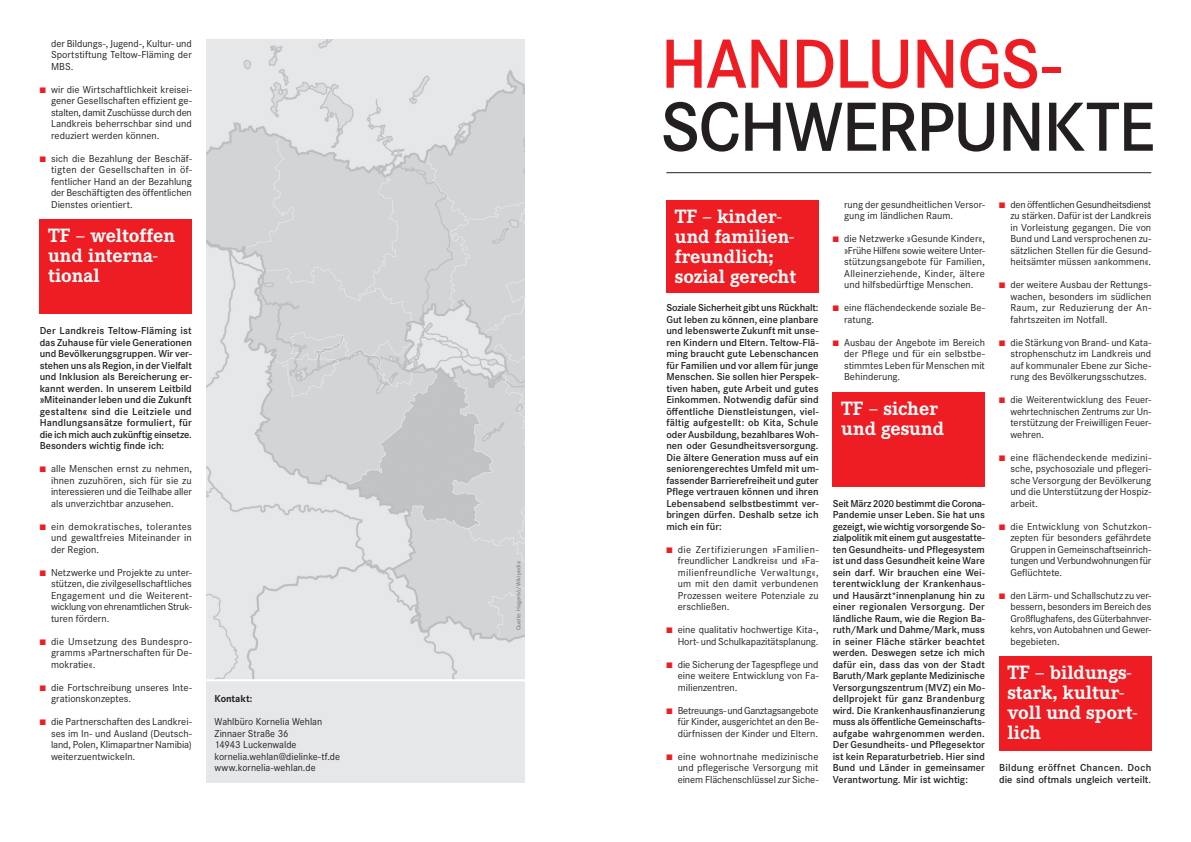
<style>
.page{position:relative;width:1191px;height:842px;background:#fff}
.page>*{position:absolute;margin:0;border:0;box-sizing:border-box;transform-origin:0 0}
.t1{font:600 72px "Corporate S";letter-spacing:-.025em;color:#231f20}
.t2{font:600 72px "Corporate S";letter-spacing:-.025em;color:#ee1d23}
.Überschrift_Fließtex{font:700 20px/20px "Corporate E";color:#fff}
.Grundschrift_mit_Ein{font:10.5px/11.5px "Corporate S";color:#231f20;text-align:justify}
.Grundschrift_mit_Ein-2{font:600 10.5px/11.5px "Corporate S";color:#231f20;text-align:justify}
.Grundschrift_mit_Ein-3{font:600 10.5px/11.5px "Corporate S";letter-spacing:.02em;color:#231f20}
.Grundschrift_mit_Ein-4{font:700 10.5px "Corporate S";letter-spacing:-.005em;color:#231f20}
.Grundschrift_mit_Ein-5{font:6px "Corporate S";letter-spacing:.02em;color:#6c6d70}
.s1{color:#ee1d23}
</style>
<div class="page">
<div style="left:999px;top:656px;width:152px;height:95px;background:#ee1d23"></div>
<div style="left:832px;top:392px;width:153px;height:95px;background:#ee1d23"></div>
<div style="left:666px;top:200px;width:152px;height:92px;background:#ee1d23"></div>
<hr style="left:666px;top:172px;width:485px;height:1px;background:#231f20">
<div style="left:40px;top:219px;width:152px;height:95px;background:#ee1d23"></div>
<div style="left:206px;top:40px;width:318px;height:743px;background:#e6e7e9"></div>
<img style="left:206px;top:40px;width:318px;height:639px">
<hr style="left:203px;top:679px;width:325px;height:2px;background:#fff">
<p class="Grundschrift_mit_Ein" style="left:51px;top:38px;width:142px">der Bildungs-, Jugend-, Kultur- und Sportstiftung Teltow-Fläming der MBS.</p>
<p class="Grundschrift_mit_Ein" style="left:51px;top:84px;width:142px;text-indent:-11px"><span class="s1">■</span> wir die Wirtschaftlichkeit kreisei&shy;gener Gesellschaften effizient ge&shy;stalten, damit Zuschüsse durch den Landkreis beherrschbar sind und reduziert werden können.</p>
<p class="Grundschrift_mit_Ein" style="left:51px;top:153px;width:142px;text-indent:-11px"><span class="s1">■</span> sich die Bezahlung der Beschäf&shy;tigten der Gesellschaften in öf&shy;fentlicher Hand an der Bezahlung der Beschäftigten des öffentlichen Dienstes orientiert.</p>
<p class="Überschrift_Fließtex" style="left:48px;top:226px;width:128px">TF – weltoffen und interna&shy;tional</p>
<p class="Grundschrift_mit_Ein-2" style="left:40px;top:325px;width:154px">Der Landkreis Teltow-Fläming ist das Zuhause für viele Generationen und Bevölkerungsgruppen. Wir ver&shy;stehen uns als Region, in der Vielfalt und Inklusion als Bereicherung er&shy;kannt werden. In unserem Leitbild »Miteinander leben und die Zukunft gestalten« sind die Leitziele und Handlungsansätze formuliert, für die ich mich auch zukünftig einsetze.<br>Besonders wichtig finde ich:</p>
<p class="Grundschrift_mit_Ein" style="left:51px;top:463px;width:142px;text-indent:-11px"><span class="s1">■</span> alle Menschen ernst zu nehmen, ihnen zuzuhören, sich für sie zu interessieren und die Teilhabe aller als unverzichtbar anzusehen.</p>
<p class="Grundschrift_mit_Ein" style="left:51px;top:521px;width:142px;text-indent:-11px"><span class="s1">■</span> ein demokratisches, tolerantes und gewaltfreies Miteinander in der Region.</p>
<p class="Grundschrift_mit_Ein" style="left:51px;top:567px;width:142px;text-indent:-11px"><span class="s1">■</span> Netzwerke und Projekte zu unter&shy;stützen, die zivilgesellschaftliches Engagement und die Weiterent&shy;wicklung von ehrenamtlichen Struk&shy;turen fördern.</p>
<p class="Grundschrift_mit_Ein" style="left:51px;top:636px;width:142px;text-indent:-11px"><span class="s1">■</span> die Umsetzung des Bundespro&shy;gramms »Partnerschaften für De&shy;mokratie«.</p>
<p class="Grundschrift_mit_Ein" style="left:51px;top:682px;width:142px;text-indent:-11px"><span class="s1">■</span> die Fortschreibung unseres Inte&shy;grationskonzeptes.</p>
<p class="Grundschrift_mit_Ein" style="left:51px;top:716px;width:142px;text-indent:-11px"><span class="s1">■</span> die Partnerschaften des Landkrei&shy;ses im In- und Ausland (Deutsch&shy;land, Polen, Klimapartner Namibia) weiterzuentwickeln.</p>
<p class="Grundschrift_mit_Ein-4" style="left:214px;top:693px;width:39px">Kontakt:</p>
<p class="Grundschrift_mit_Ein" style="left:214px;top:716px;width:109px">Wahlbüro Kornelia Wehlan</p>
<p class="Grundschrift_mit_Ein" style="left:214px;top:728px;width:75px">Zinnaer Straße 36</p>
<p class="Grundschrift_mit_Ein" style="left:214px;top:739px;width:83px">14943 Luckenwalde</p>
<p class="Grundschrift_mit_Ein" style="left:214px;top:751px;width:127px">kornelia.wehlan@dielinke-tf.de</p>
<p class="Grundschrift_mit_Ein" style="left:214px;top:762px;width:103px">www.kornelia-wehlan.de</p>
<p class="Grundschrift_mit_Ein-5" style="left:515px;top:630px;width:70px;rotate:-90deg">Quelle: Hagar66/Wikipedia</p>
<p class="t2" style="left:660px;top:15px;width:400px">HANDLUNGS-</p>
<p class="t1" style="left:660px;top:78px;width:496px">SCHWERPUNKTE</p>
<p class="Überschrift_Fließtex" style="left:675px;top:206px;width:123px">TF – kinder&shy;und familien&shy;freundlich; sozial gerecht</p>
<p class="Grundschrift_mit_Ein-2" style="left:666px;top:302px;width:154px">Soziale Sicherheit gibt uns Rückhalt:<br>Gut leben zu können, eine planbare und lebenswerte Zukunft mit unse&shy;ren Kindern und Eltern. Teltow-Flä&shy;ming braucht gute Lebenschancen für Familien und vor allem für junge Menschen. Sie sollen hier Perspek&shy;tiven haben, gute Arbeit und gutes Einkommen. Notwendig dafür sind öffentliche Dienstleistungen, viel&shy;fältig aufgestellt: ob Kita, Schule oder Ausbildung, bezahlbares Woh&shy;nen oder Gesundheitsversorgung.<br>Die ältere Generation muss auf ein seniorengerechtes Umfeld mit um&shy;fassender Barrierefreiheit und guter Pflege vertrauen können und ihren Lebensabend selbstbestimmt ver&shy;bringen dürfen. Deshalb setze ich mich ein für:</p>
<p class="Grundschrift_mit_Ein" style="left:677px;top:544px;width:142px;text-indent:-11px"><span class="s1">■</span> die Zertifizierungen »Familien&shy;freundlicher Landkreis« und »Fa&shy;milienfreundliche Verwaltung«, um mit den damit verbundenen Prozessen weitere Potenziale zu erschließen.</p>
<p class="Grundschrift_mit_Ein" style="left:666px;top:624px;width:154px;text-align:right"><span class="s1">■</span> eine qualitativ hochwertige Kita-,<br>Hort- und Schulkapazitätsplanung.</p>
<p class="Grundschrift_mit_Ein" style="left:677px;top:659px;width:142px;text-indent:-11px"><span class="s1">■</span> die Sicherung der Tagespflege und eine weitere Entwicklung von Fa&shy;milienzentren.</p>
<p class="Grundschrift_mit_Ein" style="left:677px;top:705px;width:142px;text-indent:-11px"><span class="s1">■</span> Betreuungs-undGanztagsangebote für Kinder, ausgerichtet an den Be&shy;dürfnissen der Kinder und Eltern.</p>
<p class="Grundschrift_mit_Ein" style="left:677px;top:751px;width:142px;text-indent:-11px"><span class="s1">■</span> eine wohnortnahe medizinische und pflegerische Versorgung mit einem Flächenschlüssel zur Siche-</p>
<p class="Grundschrift_mit_Ein" style="left:844px;top:199px;width:142px">rung der gesundheitlichen Versor&shy;gung im ländlichen Raum.</p>
<p class="Grundschrift_mit_Ein" style="left:844px;top:233px;width:142px;text-indent:-11px"><span class="s1">■</span> die Netzwerke »Gesunde Kinder«, »Frühe Hilfen« sowie weitere Unter&shy;stützungsangebote für Familien, Alleinerziehende, Kinder, ältere und hilfsbedürftige Menschen.</p>
<p class="Grundschrift_mit_Ein" style="left:844px;top:302px;width:142px;text-indent:-11px"><span class="s1">■</span> eine flächendeckende soziale Be&shy;ratung.</p>
<p class="Grundschrift_mit_Ein" style="left:844px;top:337px;width:142px;text-indent:-11px"><span class="s1">■</span> Ausbau der Angebote im Bereich der Pflege und für ein selbstbe&shy;stimmtes Leben für Menschen mit Behinderung.</p>
<p class="Überschrift_Fließtex" style="left:841px;top:398px;width:104px">TF – sicher und gesund</p>
<p class="Grundschrift_mit_Ein-2" style="left:832px;top:497px;width:154px">Seit März 2020 bestimmt die Corona-Pandemie unser Leben. Sie hat uns gezeigt, wie wichtig vorsorgende So&shy;zialpolitik mit einem gut ausgestatte&shy;ten Gesundheits- und Pflegesystem ist und dass Gesundheit keine Ware sein darf. Wir brauchen eine Wei&shy;terentwicklung der Krankenhaus&shy;und Hausärzt*innenplanung hin zu einer regionalen Versorgung. Der ländliche Raum, wie die Region Ba&shy;ruth/Mark und Dahme/Mark, muss in seiner Fläche stärker beachtet werden. Deswegen setze ich mich dafür ein, dass das von der Stadt Baruth/Mark geplante Medizinische Versorgungszentrum (MVZ) ein Mo&shy;dellprojekt für ganz Brandenburg wird. Die Krankenhausfinanzierung muss als öffentliche Gemeinschafts&shy;aufgabe wahrgenommen werden.<br>Der Gesundheits- und Pflegesektor ist kein Reparaturbetrieb. Hier sind Bund und Länder in gemeinsamer Verantwortung. Mir ist wichtig:</p>
<p class="Grundschrift_mit_Ein" style="left:1010px;top:199px;width:142px;text-indent:-11px"><span class="s1">■</span> den öffentlichen Gesundheitsdienst zu stärken. Dafür ist der Landkreis in Vorleistung gegangen. Die von Bund und Land versprochenen zu&shy;sätzlichen Stellen für die Gesund&shy;heitsämter müssen »ankommen«.</p>
<p class="Grundschrift_mit_Ein" style="left:1010px;top:279px;width:142px;text-indent:-11px"><span class="s1">■</span> der weitere Ausbau der Rettungs&shy;wachen, besonders im südlichen Raum, zur Reduzierung der An&shy;fahrtszeiten im Notfall.</p>
<p class="Grundschrift_mit_Ein" style="left:1010px;top:337px;width:142px;text-indent:-11px"><span class="s1">■</span> die Stärkung von Brand- und Kata&shy;strophenschutz im Landkreis und auf kommunaler Ebene zur Siche&shy;rung des Bevölkerungsschutzes.</p>
<p class="Grundschrift_mit_Ein" style="left:1010px;top:394px;width:142px;text-indent:-11px"><span class="s1">■</span> die Weiterentwicklung des Feuer&shy;wehrtechnischen Zentrums zur Un&shy;terstützung der Freiwilligen Feuer&shy;wehren.</p>
<p class="Grundschrift_mit_Ein" style="left:1010px;top:452px;width:142px;text-indent:-11px"><span class="s1">■</span> eine flächendeckende medizini&shy;sche, psychosoziale und pflegeri&shy;sche Versorgung der Bevölkerung und die Unterstützung der Hospiz&shy;arbeit.</p>
<p class="Grundschrift_mit_Ein" style="left:1010px;top:521px;width:142px;text-indent:-11px"><span class="s1">■</span> die Entwicklung von Schutzkon&shy;zepten für besonders gefährdete Gruppen in Gemeinschaftseinrich&shy;tungen und Verbundwohnungen für Geflüchtete.</p>
<p class="Grundschrift_mit_Ein" style="left:1010px;top:590px;width:142px;text-indent:-11px"><span class="s1">■</span> den Lärm- und Schallschutz zu ver&shy;bessern, besonders im Bereich des Großflughafens, des Güterbahnver&shy;kehrs, von Autobahnen und Gewer&shy;begebieten.</p>
<p class="Überschrift_Fließtex" style="left:1007px;top:663px;width:131px">TF – bildungs&shy;stark, kultur&shy;voll und sport&shy;lich</p>
<p class="Grundschrift_mit_Ein-3" style="left:999px;top:762px;width:154px">Bildung eröffnet Chancen. Doch die sind oftmals ungleich verteilt.</p>
</div>
